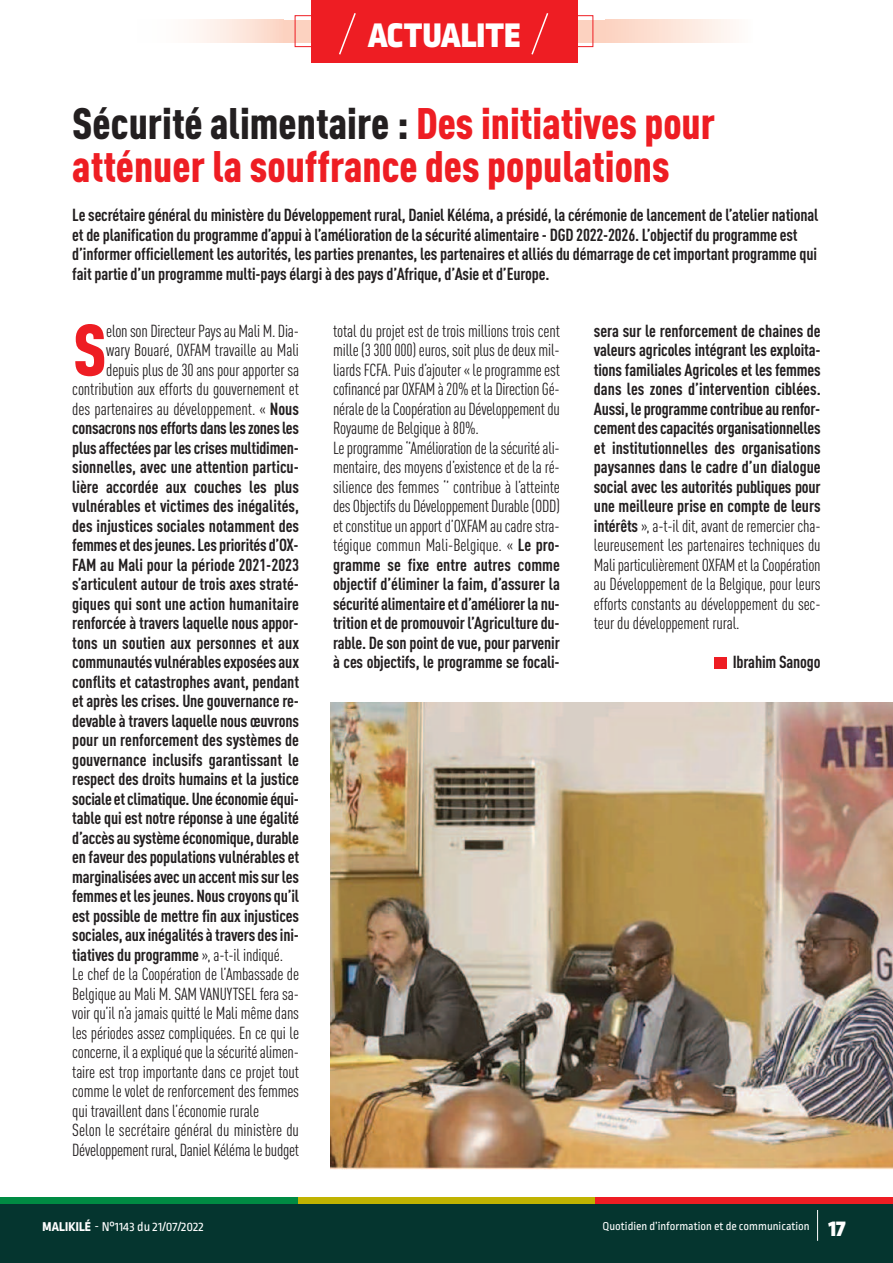
<style>
.page{position:relative;width:893px;height:1263px;background:#fff}
.page>*{position:absolute;margin:0;border:0;box-sizing:border-box;transform-origin:0 0}
.t1{font:900 condensed 72px "DIN Pro";color:#ee1d23}
.t2{font:900 condensed 43.5px/43.5px "DIN Pro";color:#ee1d23}
.t3{font:900 36px "Ropa Sans Pro";letter-spacing:.01em;color:#fff}
.t4{font:700 condensed 17.25px/19.5px "DIN Pro";letter-spacing:-.01em;color:#231f20;text-align:justify}
.t5{font:condensed 17.25px/19.5px "DIN Pro";letter-spacing:-.01em;color:#231f20}
.t6{font:13.5px "Ropa Sans Pro";color:#fff}
.t7{font:12px "Ropa Sans Pro";color:#fff}
.s1{color:#231f20}
.s2{font-weight:700}
.s3{font-weight:400}
.s4{font-weight:800}
.s5{font-weight:900;font-size:24px}
</style>
<div class="page">
<div style="left:0;top:1203px;width:893px;height:60px;background:#05352f"></div>
<div style="left:0;top:1197px;width:298px;height:6px;background:#008b43"></div>
<div style="left:298px;top:1197px;width:297px;height:6px;background:#c0b301"></div>
<div style="left:595px;top:1197px;width:298px;height:6px;background:#ee1d23"></div>
<hr style="left:817px;top:1210px;width:1px;height:31px;background:#fff">
<div style="left:283px;top:20px;width:323px;height:23px;background:#fcd2c0"></div>
<div style="left:295px;top:15px;width:298px;height:32px;border:1px solid #ee1d23"></div>
<div style="left:312px;top:0;width:266px;height:62px;background:#ee1d23"></div>
<svg style="left:339px;top:13px;width:17px;height:42px"></svg>
<svg style="left:531px;top:13px;width:18px;height:42px"></svg>
<div style="left:136px;top:20px;width:147px;height:23px;background:linear-gradient(to right,#fff,#fcdacb)"></div>
<div style="left:605px;top:20px;width:147px;height:23px;background:linear-gradient(to right,#fcd1bf,#fefdfb)"></div>
<div style="left:715px;top:657px;width:12px;height:11px;background:#ee1d23"></div>
<img style="left:331px;top:702px;width:562px;height:467px">
<h3 class="t3" style="left:368px;top:23px;width:154px">ACTUALITE</h3>
<h2 class="t2" style="left:72px;top:105px;width:644px"><span class="s1">Sécurité alimentaire :</span> Des initiatives pour atténuer la souffrance des populations</h2>
<p class="t4" style="left:72px;top:207px;width:747px;text-align:left">Le secrétaire général du ministère du Développement rural, Daniel Kéléma, a présidé, la cérémonie de lancement de l’atelier national et de planification du programme d’appui à l’amélioration de la sécurité alimentaire - DGD 2022-2026. L’objectif du programme est d’informer officiellement les autorités, les parties prenantes, les partenaires et alliés du démarrage de cet important programme qui fait partie d’un programme multi-pays élargi à des pays d’Afrique, d’Asie et d’Europe.</p>
<h1 class="t1" style="left:73px;top:324px;width:35px">S</h1>
<p class="t5" style="left:106px;top:323px;width:194px">elonson Directeur Paysau Mali M. Dia-</p>
<p class="t5" style="left:106px;top:342px;width:194px">wary Bouaré, OXFAM travaille au Mali</p>
<p class="t5" style="left:106px;top:362px;width:194px">depuis plus de 30 ans pour apporter sa</p>
<p class="t5" style="left:72px;top:381px;width:228px">contribution aux efforts du gouvernement et</p>
<p class="t5" style="left:72px;top:401px;width:228px">des partenaires au développement. « <span class="s2">Nous</span></p>
<p class="t4" style="left:72px;top:420px;width:228px">consacrons nosefforts dansleszonesles</p>
<p class="t4" style="left:72px;top:439px;width:228px">plusaffectées parlescrisesmultidimen-</p>
<p class="t4" style="left:72px;top:459px;width:228px">sionnelles, avec une attention particu-</p>
<p class="t4" style="left:72px;top:478px;width:228px">lière accordée aux couches les plus</p>
<p class="t4" style="left:72px;top:498px;width:228px">vulnérables et victimes des inégalités,</p>
<p class="t4" style="left:72px;top:517px;width:228px">des injustices sociales notamment des</p>
<p class="t4" style="left:72px;top:537px;width:228px">femmeset desjeunes.Les priorités d’OX-</p>
<p class="t4" style="left:72px;top:556px;width:228px">FAM au Mali pour la période 2021-2023</p>
<p class="t4" style="left:72px;top:576px;width:228px">s’articulent autour de trois axes straté-</p>
<p class="t4" style="left:72px;top:595px;width:228px">giques qui sont une action humanitaire</p>
<p class="t4" style="left:72px;top:615px;width:228px">renforcée à travers laquelle nous appor-</p>
<p class="t4" style="left:72px;top:634px;width:228px">tons un soutien aux personnes et aux</p>
<p class="t4" style="left:72px;top:654px;width:228px">communautésvulnérablesexposéesaux</p>
<p class="t4" style="left:72px;top:673px;width:228px">conflits et catastrophes avant, pendant</p>
<p class="t4" style="left:72px;top:693px;width:228px">et après les crises. Une gouvernance re-</p>
<p class="t4" style="left:72px;top:712px;width:228px">devable à travers laquelle nous œuvrons</p>
<p class="t4" style="left:72px;top:732px;width:228px">pour un renforcement des systèmes de</p>
<p class="t4" style="left:72px;top:751px;width:228px">gouvernance inclusifs garantissant le</p>
<p class="t4" style="left:72px;top:771px;width:228px">respect des droits humains et la justice</p>
<p class="t4" style="left:72px;top:790px;width:228px">socialeetclimatique. Uneéconomieéqui-</p>
<p class="t4" style="left:72px;top:810px;width:228px">table qui est notre réponse à une égalité</p>
<p class="t4" style="left:72px;top:829px;width:228px">d’accèsau systèmeéconomique, durable</p>
<p class="t4" style="left:72px;top:849px;width:228px">en faveur des populationsvulnérableset</p>
<p class="t4" style="left:72px;top:868px;width:228px">marginaliséesavec un accentmissurles</p>
<p class="t4" style="left:72px;top:888px;width:228px">femmesetlesjeunes. Nouscroyons qu’il</p>
<p class="t4" style="left:72px;top:907px;width:228px">est possible de mettre fin aux injustices</p>
<p class="t4" style="left:72px;top:927px;width:228px">sociales,auxinégalitésàtravers desini-</p>
<p class="t4" style="left:72px;top:946px;width:212px">tiatives du programme <span class="s3">», a-t-il indiqué.</span></p>
<p class="t5" style="left:72px;top:966px;width:228px">Le chef de la Coopération de l’Ambassade de</p>
<p class="t5" style="left:72px;top:985px;width:228px">Belgique au Mali M. SAM VANUYTSEL fera sa-</p>
<p class="t5" style="left:72px;top:1005px;width:228px">voir qu’il n’a jamais quitté le Mali même dans</p>
<p class="t5" style="left:72px;top:1024px;width:228px">les périodes assez compliquées. En ce qui le</p>
<p class="t5" style="left:72px;top:1044px;width:228px">concerne, ilaexpliquéquelasécuritéalimen-</p>
<p class="t5" style="left:72px;top:1063px;width:228px">taire est trop importante dans ce projet tout</p>
<p class="t5" style="left:72px;top:1083px;width:228px">comme le volet de renforcement des femmes</p>
<p class="t5" style="left:72px;top:1102px;width:188px">qui travaillent dans l’économie rurale</p>
<p class="t5" style="left:72px;top:1122px;width:228px">Selon le secrétaire général du ministère du</p>
<p class="t5" style="left:72px;top:1141px;width:228px">Développement rural, Daniel Kélémalebudget</p>
<p class="t5" style="left:333px;top:322px;width:228px">total du projet est de trois millions trois cent mille(3300000)euros,soitplusdedeux mil&shy;liardsFCFA. Puisd’ajouter«leprogrammeest cofinancépar OXFAMà20%et la Direction Gé&shy;néraledelaCoopérationau Développementdu Royaume de Belgique à 80%.<br>Leprogramme‘’Améliorationdelasécuritéali&shy;mentaire, des moyens d’existence et de la ré&shy;silience des femmes ‘’ contribue à l’atteinte des Objectifsdu Développement Durable(ODD) etconstitueunapportd’OXFAM aucadrestra&shy;tégique commun Mali-Belgique. « <span class="s2">Le pro&shy;gramme se fixe entre autres comme objectif d’éliminer la faim, d’assurer la sécuritéalimentaireet d’améliorerla nu&shy;trition et de promouvoir l’Agriculture du&shy;rable. De son point de vue, pour parvenir à ces objectifs, le programme se focali-</span></p>
<p class="t4" style="left:594px;top:322px;width:228px">sera sur le renforcement de chaines de valeurs agricoles intégrant les exploita&shy;tions familiales Agricoles et les femmes dans les zones d’intervention ciblées.<br>Aussi, le programmecontribueau renfor&shy;cement descapacitésorganisationnelles et institutionnelles des organisations paysannes dans le cadre d’un dialogue social avec les autorités publiques pour une meilleure prise en compte de leurs intérêts <span class="s3">», a-t-il dit, avant de remercier cha&shy;leureusement les partenaires techniques du Maliparticulièrement OXFAMet laCoopération au Développement de la Belgique, pour leurs efforts constants au développement du sec&shy;teur du développement rural.</span></p>
<p class="t4" style="left:733px;top:654px;width:89px">Ibrahim Sanogo</p>
<p class="t6" style="left:43px;top:1222px;width:163px"><span class="s4">MALIKILé</span> - N°1143 du 21/07/2022</p>
<p class="t7" style="left:603px;top:1222px;width:244px">Quotidien d’information et de communication <span class="s5">17</span></p>
</div>
